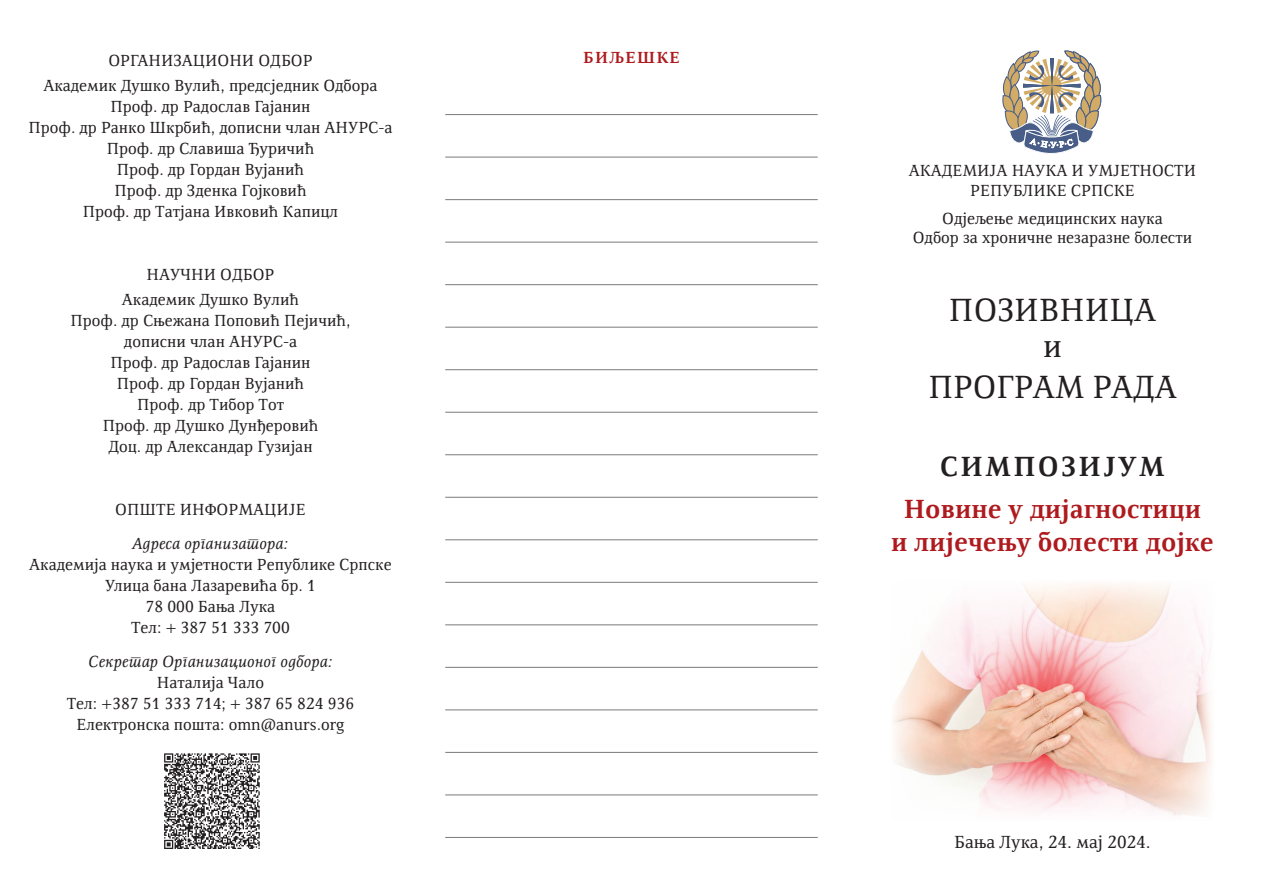
<style>
.page{position:relative;width:1263px;height:893px;background:#fff}
.page>*{position:absolute;margin:0;border:0;box-sizing:border-box;transform-origin:0 0}
.t1{font:33px/36px "Resavska BG";color:#231f20;text-align:center}
.t2{font:700 28.5px "Resavska BG";letter-spacing:.09em;color:#231f20}
.t3{font:700 27px/33px "Resavska BG";color:#ae1a1e;text-align:center}
.t4{font:18px "Resavska BG";color:#231f20}
.t5{font:16.5px/21px "Resavska BG";color:#231f20;text-align:center}
.t6{font:italic 16.5px "Resavska BG";color:#231f20}
.t7{font:700 16.5px "Resavska BG";letter-spacing:.08em;color:#ae1a1e}
</style>
<div class="page">
<svg style="left:1002px;top:50px;width:100px;height:104px"></svg>
<hr style="left:445px;top:114px;width:373px;height:1px;background:#808285">
<hr style="left:445px;top:157px;width:373px;height:1px;background:#808285">
<hr style="left:445px;top:199px;width:373px;height:1px;background:#808285">
<hr style="left:445px;top:242px;width:373px;height:1px;background:#808285">
<hr style="left:445px;top:284px;width:373px;height:1px;background:#808285">
<hr style="left:445px;top:327px;width:373px;height:1px;background:#808285">
<hr style="left:445px;top:369px;width:373px;height:1px;background:#808285">
<hr style="left:445px;top:412px;width:373px;height:1px;background:#808285">
<hr style="left:445px;top:454px;width:373px;height:1px;background:#808285">
<hr style="left:445px;top:497px;width:373px;height:1px;background:#808285">
<hr style="left:445px;top:539px;width:373px;height:1px;background:#808285">
<hr style="left:445px;top:582px;width:373px;height:1px;background:#808285">
<hr style="left:445px;top:624px;width:373px;height:1px;background:#808285">
<hr style="left:445px;top:667px;width:373px;height:1px;background:#808285">
<hr style="left:445px;top:709px;width:373px;height:1px;background:#808285">
<hr style="left:445px;top:752px;width:373px;height:1px;background:#808285">
<hr style="left:445px;top:794px;width:373px;height:1px;background:#808285">
<hr style="left:445px;top:837px;width:373px;height:1px;background:#808285">
<img style="left:893px;top:583px;width:319px;height:233px">
<svg style="left:164px;top:753px;width:96px;height:96px"></svg>
<p class="t5" style="left:43px;top:48px;width:336px;line-height:25.2px">ОРГАНИЗАЦИОНИ ОДБОР<br>Академик Душко Вулић, предсједник Одбора</p>
<p class="t5" style="left:29px;top:96px;width:365px">Проф. др Радослав Гајанин<br>Проф. др Ранко Шкрбић, дописни члан АНУРС-а<br>Проф. др Славиша Ђуричић<br>Проф. др Гордан Вујанић<br>Проф. др Зденка Гојковић<br>Проф. др Татјана Ивковић Капицл</p>
<p class="t5" style="left:122px;top:262px;width:179px;line-height:25.2px">НАУЧНИ ОДБОР<br>Академик Душко Вулић</p>
<p class="t5" style="left:71px;top:310px;width:281px">Проф. др Сњежана Поповић Пејичић, дописни члан АНУРС-а<br>Проф. др Радослав Гајанин<br>Проф. др Гордан Вујанић<br>Проф. др Тибор Тот<br>Проф. др Душко Дунђеровић<br>Доц. др Александар Гузијан</p>
<p class="t5" style="left:115px;top:499px;width:192px">ОПШТЕ ИНФОРМАЦИЈЕ</p>
<p class="t6" style="left:133px;top:534px;width:157px">Адреса организатора:</p>
<p class="t5" style="left:29px;top:554px;width:364px">Академија наука и умјетности Републике Српске<br>Улица бана Лазаревића бр. 1<br>78 000 Бања Лука<br>Тел: + 387 51 333 700</p>
<p class="t6" style="left:88px;top:652px;width:245px">Секретар Организационог одбора:</p>
<p class="t5" style="left:67px;top:672px;width:289px">Наталија Чало<br>Тел: +387 51 333 714; + 387 65 824 936<br>Електронска пошта: omn@anurs.org</p>
<p class="t7" style="left:583px;top:48px;width:98px">БИЉЕШКЕ</p>
<p class="t5" style="left:909px;top:161px;width:289px;line-height:19.5px">АКАДЕМИЈА НАУКА И УМЈЕТНОСТИ<br>РЕПУБЛИКЕ СРПСКЕ</p>
<p class="t5" style="left:913px;top:209px;width:281px;line-height:19.5px">Одјељење медицинских наука<br>Одбор за хроничне незаразне болести</p>
<h1 class="t1" style="left:949px;top:292px;width:209px">ПОЗИВНИЦА и</h1>
<h1 class="t1" style="left:928px;top:369px;width:250px">ПРОГРАМ РАДА</h1>
<h2 class="t2" style="left:940px;top:451px;width:226px">СИМПОЗИЈУМ</h2>
<h3 class="t3" style="left:891px;top:492px;width:324px">Новине у дијагностици<br>и лијечењу болести дојке</h3>
<p class="t4" style="left:954px;top:831px;width:198px">Бања Лука, 24. мај 2024.</p>
</div>
